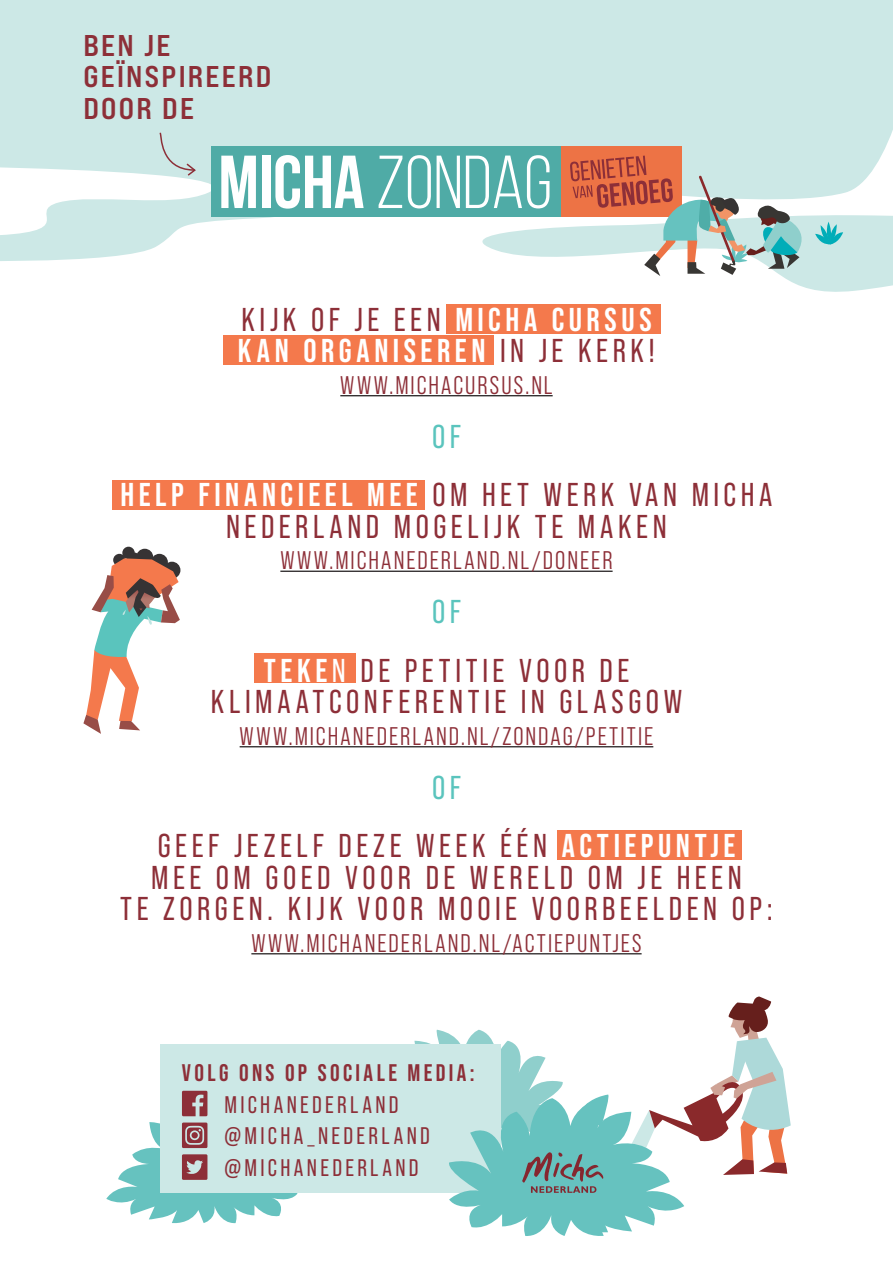
<style>
.page{position:relative;width:893px;height:1263px;background:#fff}
.page>*{position:absolute;margin:0;border:0;box-sizing:border-box;transform-origin:0 0}
.Kop_2{font:33px/31.5px "Bebas Neue Pro";letter-spacing:.14em;color:#8d2f38;text-align:center}
.Kop_2-2{font:700 33px "Bebas Neue Pro";letter-spacing:.14em;color:#fff}
.Kop_2-3{font:33px "Bebas Neue Pro";color:#5ac4bd}
.Kop_2-4{font:30px/31.5px "Bebas Neue Pro Exp Bd";letter-spacing:.08em;color:#8d2f38}
.Kop_2-5{font:25.5px "Bebas Neue Pro Middle";letter-spacing:.08em;color:#8d2f38}
.Kop_2-6{font:24px "Bebas Neue Pro";letter-spacing:.14em;color:#8d2f38}
.Kop_2-7{font:700 24px "Bebas Neue Pro";letter-spacing:.14em;color:#8d2f38}
.s1{font-weight:700;color:#fff}
.s2{font-weight:400;color:#8d2f38}
.s3{color:#fff}
</style>
<div class="page">
<svg style="left:0;top:0;width:893px;height:261px;background:#d1eae8"></svg>
<div style="left:161px;top:1045px;width:340px;height:148px;background:#cce8e6"></div>
<div style="left:211px;top:147px;width:350px;height:70px;background:#4faba6"></div>
<svg style="left:221px;top:156px;width:35px;height:52px"></svg>
<div style="left:262px;top:156px;width:8px;height:52px;background:#fff"></div>
<svg style="left:275px;top:155px;width:89px;height:54px"></svg>
<svg style="left:379px;top:156px;width:23px;height:52px"></svg>
<svg style="left:408px;top:155px;width:23px;height:53px"></svg>
<div style="left:561px;top:147px;width:121px;height:70px;background:#ed7345"></div>
<svg style="left:158px;top:131px;width:39px;height:46px;background:#c8dcdb"></svg>
<div style="left:557px;top:830px;width:185px;height:30px;background:#f4794c"></div>
<div style="left:223px;top:335px;width:270px;height:30px;background:#f4794c"></div>
<div style="left:254px;top:653px;width:101px;height:30px;background:#f4794c"></div>
<div style="left:446px;top:304px;width:215px;height:30px;background:#f4794c"></div>
<div style="left:151px;top:554px;width:17px;height:17px;background:#363334;border-radius:50%"></div>
<div style="left:136px;top:549px;width:17px;height:17px;background:#363334;border-radius:50%"></div>
<div style="left:122px;top:547px;width:13px;height:12px;background:#363334;border-radius:50%"></div>
<div style="left:113px;top:554px;width:13px;height:12px;background:#363334;border-radius:50%"></div>
<div style="left:128px;top:552px;width:12px;height:13px;background:#363334;border-radius:50%"></div>
<svg style="left:83px;top:558px;width:97px;height:176px"></svg>
<div style="left:112px;top:481px;width:313px;height:29px;background:#f4794c"></div>
<hr style="left:340px;top:395px;width:213px;height:1px;background:#231f20">
<hr style="left:280px;top:571px;width:333px;height:1px;background:#231f20">
<hr style="left:240px;top:746px;width:413px;height:1px;background:#231f20">
<hr style="left:251px;top:953px;width:391px;height:1px;background:#231f20">
<svg style="left:106px;top:1091px;width:192px;height:133px"></svg>
<svg style="left:437px;top:155px;width:456px;height:137px"></svg>
<svg style="left:371px;top:996px;width:420px;height:240px"></svg>
<p class="Kop_2-4" style="left:83px;top:29px;width:88px">BEN JE</p>
<p class="Kop_2-4" style="left:83px;top:61px;width:190px">GEÏNSPIREERD<br>DOOR DE</p>
<p class="Kop_2" style="left:241px;top:303px;width:412px">KIJK OF JE EEN <span class="s1">MICHA CURSUS</span></p>
<p class="Kop_2-2" style="left:238px;top:332px;width:418px">KAN ORGANISEREN <span class="s2">IN JE KERK!</span></p>
<p class="Kop_2-5" style="left:340px;top:371px;width:214px">WWW.MICHACURSUS.NL</p>
<p class="Kop_2-3" style="left:432px;top:418px;width:30px">OF</p>
<p class="Kop_2" style="left:120px;top:479px;width:653px"><span class="s1">HELP FINANCIEEL MEE</span> OM HET WERK VAN MICHA<br>NEDERLAND MOGELIJK TE MAKEN</p>
<p class="Kop_2-5" style="left:280px;top:546px;width:334px">WWW.MICHANEDERLAND.NL/DONEER</p>
<p class="Kop_2-3" style="left:432px;top:593px;width:30px">OF</p>
<p class="Kop_2" style="left:264px;top:654px;width:367px"><span class="s1">TEKE</span><span class="s3">N</span> DE PETITIE VOOR DE</p>
<p class="Kop_2" style="left:211px;top:686px;width:473px">KLIMAATCONFERENTIE IN GLASGOW</p>
<p class="Kop_2-5" style="left:240px;top:722px;width:415px">WWW.MICHANEDERLAND.NL/ZONDAG/PETITIE</p>
<p class="Kop_2-3" style="left:432px;top:769px;width:30px">OF</p>
<p class="Kop_2" style="left:120px;top:830px;width:654px">GEEF JEZELF DEZE WEEK ÉÉN <span class="s1">ACTIEPUNTJE<br></span>MEE OM GOED VOOR DE WERELD OM JE HEEN<br>TE ZORGEN. KIJK VOOR MOOIE VOORBEELDEN OP:</p>
<p class="Kop_2-5" style="left:251px;top:929px;width:392px">WWW.MICHANEDERLAND.NL/ACTIEPUNTJES</p>
<p class="Kop_2-7" style="left:182px;top:1059px;width:294px">VOLG ONS OP SOCIALE MEDIA:</p>
<p class="Kop_2-6" style="left:224px;top:1091px;width:176px">MICHANEDERLAND</p>
<p class="Kop_2-6" style="left:224px;top:1122px;width:207px">@MICHA_NEDERLAND</p>
<p class="Kop_2-6" style="left:224px;top:1154px;width:196px">@MICHANEDERLAND</p>
</div>
